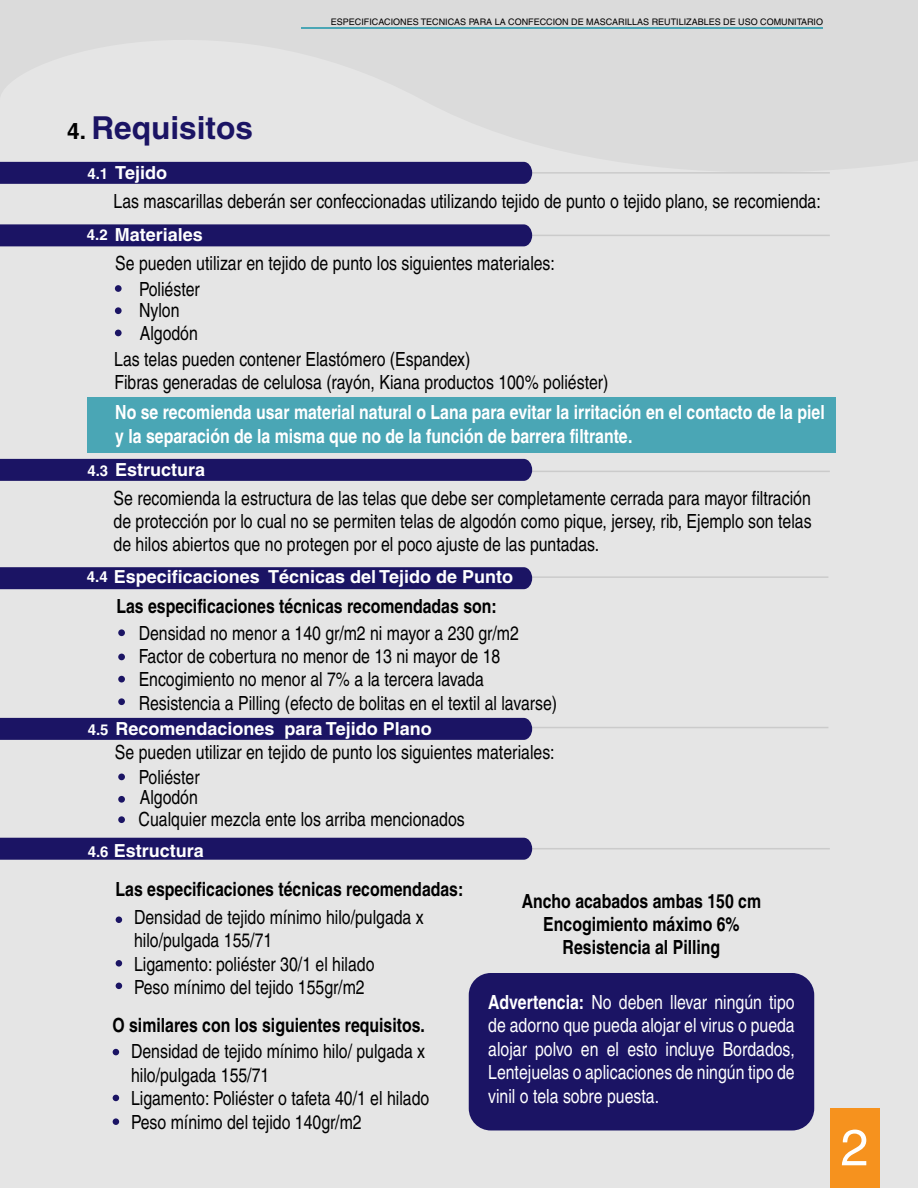
<style>
.page{position:relative;width:918px;height:1188px;background:#e5e5e5}
.page>*{position:absolute;margin:0;border:0;box-sizing:border-box;transform-origin:0 0}
.t1{font:50.85px "Helvetica";color:#fff}
.t2{font:700 31.65px "Helvetica";color:#1b1464}
.t3{font:19.5px/23.4px "Helvetica";color:#000;scale:.81 1}
.t4{font:700 19.5px/23.4px "Helvetica";color:#000;text-align:center;scale:.81 1}
.t5{font:19.5px/23.4px "Helvetica";color:#fff;text-align:justify;scale:.81 1}
.t6{font:700 19.5px/23.4px "Helvetica";color:#fff;scale:.81 1}
.t7{font:700 18px "Helvetica";color:#fff}
.t8{font:700 15px "Helvetica";color:#fff}
.t9{font:9px "Helvetica";color:#000}
.s1{font-size:22.5px;color:#000}
.s2{font-weight:700}
</style>
<div class="page">
<hr style="left:92px;top:235px;width:738px;height:1px;background:#cbcbcb">
<hr style="left:92px;top:172px;width:738px;height:2px;background:#cbcbcb">
<hr style="left:524px;top:576px;width:304px;height:2px;background:#cbcbcb">
<hr style="left:524px;top:727px;width:304px;height:1px;background:#cbcbcb">
<hr style="left:92px;top:471px;width:738px;height:1px;background:#cbcbcb">
<hr style="left:92px;top:848px;width:738px;height:1px;background:#cbcbcb">
<div style="left:0;top:567px;width:532px;height:22px;background:#1b1464"></div>
<div style="left:0;top:459px;width:532px;height:22px;background:#1b1464"></div>
<div style="left:0;top:224px;width:532px;height:22px;background:#1b1464"></div>
<svg style="left:0;top:172px;width:532px;height:12px;background:#1e1766"></svg>
<div style="left:0;top:718px;width:532px;height:22px;background:#1b1464"></div>
<div style="left:0;top:838px;width:532px;height:22px;background:#1b1464"></div>
<svg style="left:0;top:27px;width:823px;height:145px;fill:#dbdbdb"></svg>
<hr style="left:301px;top:28px;width:522px;height:1px;background:#4aa6b5">
<div style="left:830px;top:1109px;width:50px;height:79px;background:#f6921e"></div>
<div style="left:118px;top:629px;width:7px;height:7px;background:#1b1464;border-radius:50%"></div>
<div style="left:115px;top:285px;width:7px;height:7px;background:#1b1464;border-radius:50%"></div>
<div style="left:115px;top:307px;width:7px;height:7px;background:#1b1464;border-radius:50%"></div>
<div style="left:115px;top:330px;width:7px;height:6px;background:#1b1464;border-radius:50%"></div>
<div style="left:118px;top:654px;width:7px;height:6px;background:#1b1464;border-radius:50%"></div>
<div style="left:118px;top:676px;width:7px;height:6px;background:#1b1464;border-radius:50%"></div>
<div style="left:118px;top:698px;width:7px;height:7px;background:#1b1464;border-radius:50%"></div>
<div style="left:118px;top:774px;width:7px;height:6px;background:#1b1464;border-radius:50%"></div>
<div style="left:118px;top:796px;width:7px;height:7px;background:#1b1464;border-radius:50%"></div>
<div style="left:118px;top:816px;width:7px;height:7px;background:#1b1464;border-radius:50%"></div>
<div style="left:116px;top:916px;width:6px;height:7px;background:#1b1464;border-radius:50%"></div>
<div style="left:116px;top:960px;width:6px;height:7px;background:#1b1464;border-radius:50%"></div>
<svg style="left:116px;top:983px;width:6px;height:6px"></svg>
<svg style="left:113px;top:1049px;width:6px;height:6px"></svg>
<svg style="left:113px;top:1095px;width:6px;height:6px"></svg>
<div style="left:113px;top:1118px;width:6px;height:7px;background:#1b1464;border-radius:50%"></div>
<div style="left:87px;top:397px;width:748px;height:56px;background:#4aa6b5"></div>
<div style="left:469px;top:973px;width:345px;height:157px;background:#1b1464;border-radius:22px"></div>
<p class="t9" style="left:331px;top:16px;width:494px">ESPECIFICACIONES TECNICAS PARA LA CONFECCION DE MASCARILLAS REUTILIZABLES DE USO COMUNITARIO</p>
<h2 class="t2" style="left:67px;top:108px;width:187px"><span class="s1">4.</span> Requisitos</h2>
<p class="t7" style="left:115px;top:162px;width:53px">Tejido</p>
<p class="t8" style="left:87px;top:164px;width:22px">4.1</p>
<p class="t3" style="left:114px;top:190px;width:875px">Las mascarillas deberán ser confeccionadas utilizando tejido de punto o tejido plano, se recomienda:</p>
<p class="t8" style="left:87px;top:226px;width:22px">4.2</p>
<p class="t7" style="left:115px;top:223px;width:90px">Materiales</p>
<p class="t3" style="left:115px;top:251px;width:544px">Se pueden utilizar en tejido de punto los siguientes materiales:</p>
<p class="t3" style="left:139px;top:278px;width:77px;line-height:22px">Poliéster<br>Nylon<br>Algodón</p>
<p class="t3" style="left:114px;top:347px;width:441px">Las telas pueden contener Elastómero (Espandex)</p>
<p class="t3" style="left:114px;top:370px;width:611px">Fibras generadas de celulosa (rayón, Kiana productos 100% poliéster)</p>
<p class="t6" style="left:115px;top:400px;width:878px">No se recomienda usar material natural o Lana para evitar la irritación en el contacto de la piel y la separación de la misma que no de la función de barrera filtrante.</p>
<p class="t8" style="left:87px;top:461px;width:22px">4.3</p>
<p class="t7" style="left:115px;top:459px;width:92px">Estructura</p>
<p class="t3" style="left:114px;top:486px;width:863px;text-align:justify">Se recomienda la estructura de las telas que debe ser completamente cerrada para mayor filtración de protección por lo cual no se permiten telas de algodón como pique, jersey, rib, Ejemplo son telas de hilos abiertos que no protegen por el poco ajuste de las puntadas.</p>
<p class="t7" style="left:114px;top:566px;width:401px">Especificaciones Técnicas del Tejido de Punto</p>
<p class="t4" style="left:116px;top:594px;width:471px">Las especificaciones técnicas recomendadas son:</p>
<p class="t3" style="left:139px;top:621px;width:518px">Densidad no menor a 140 gr/m2 ni mayor a 230 gr/m2<br>Factor de cobertura no menor de 13 ni mayor de 18<br>Encogimiento no menor al 7% a la tercera lavada Resistencia a Pilling (efecto de bolitas en el textil al lavarse)</p>
<p class="t7" style="left:116px;top:718px;width:318px">Recomendaciones para Tejido Plano</p>
<p class="t8" style="left:87px;top:568px;width:22px">4.4</p>
<p class="t8" style="left:88px;top:721px;width:22px">4.5</p>
<p class="t3" style="left:115px;top:740px;width:544px">Se pueden utilizar en tejido de punto los siguientes materiales:</p>
<p class="t3" style="left:139px;top:767px;width:404px;line-height:20.9px">Poliéster<br>Algodón<br>Cualquier mezcla ente los arriba mencionados</p>
<p class="t7" style="left:114px;top:839px;width:92px">Estructura</p>
<p class="t8" style="left:88px;top:842px;width:22px">4.6</p>
<p class="t4" style="left:116px;top:877px;width:431px">Las especificaciones técnicas recomendadas:</p>
<p class="t3" style="left:134px;top:905px;width:359px">Densidad de tejido mínimo hilo/pulgada x hilo/pulgada 155/71<br>Ligamento: poliéster 30/1 el hilado<br>Peso mínimo del tejido 155gr/m2</p>
<p class="t4" style="left:112px;top:1013px;width:387px">O similares con los siguientes requisitos.</p>
<p class="t3" style="left:131px;top:1040px;width:370px">Densidad de tejido mínimo hilo/ pulgada x hilo/pulgada 155/71<br>Ligamento: Poliéster o tafeta 40/1 el hilado Peso mínimo del tejido 140gr/m2</p>
<p class="t4" style="left:522px;top:889px;width:297px">Ancho acabados ambas 150 cm<br>Encogimiento máximo 6%<br>Resistencia al Pilling</p>
<p class="t5" style="left:488px;top:990px;width:380px"><span class="s2">Advertencia:</span> No deben llevar ningún tipo de adorno que pueda alojar el virus o pueda alojar polvo en el esto incluye Bordados, Lentejuelas o aplicaciones de ningún tipo de vinil o tela sobre puesta.</p>
<h1 class="t1" style="left:841px;top:1118px;width:30px">2</h1>
</div>
